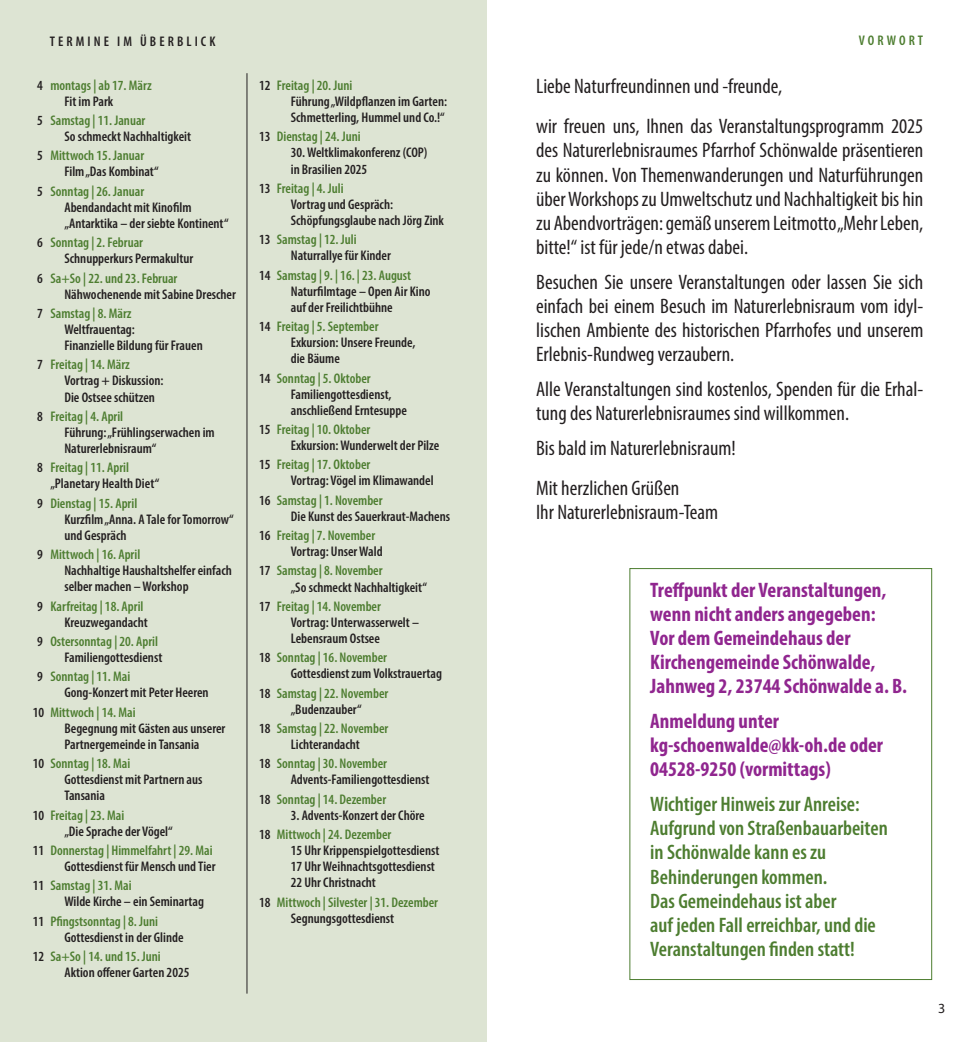
<style>
.page{position:relative;width:973px;height:1042px;background:#fff}
.page>*{position:absolute;margin:0;border:0;box-sizing:border-box;transform-origin:0 0}
.t1{font:condensed 21px/24.2px "Myriad Pro";color:#231f20}
.t2{font:700 condensed 21px/24.2px "Myriad Pro";color:#90268f}
.t3{font:600 condensed 21px/24.2px "Myriad Pro";color:#4d7d30}
.t4{font:600 condensed 14px/16.1px "Myriad Pro";color:#231f20}
.t5{font:600 condensed 14px/16.1px "Myriad Pro";color:#4d7d30}
.t6{font:600 condensed 14px "Myriad Pro";letter-spacing:.22em;color:#231f20}
.t7{font:600 condensed 14px "Myriad Pro";letter-spacing:.22em;color:#4d7d30}
.t8{font:14px "Myriad Pro";color:#231f20}
.s1{color:#231f20}
.s2{color:#4d7d30}
</style>
<div class="page">
<div style="left:0;top:0;width:486px;height:1042px;background:#dde4d3"></div>
<div style="left:629px;top:568px;width:302px;height:412px;border:1px solid #4d7d30"></div>
<hr style="left:246px;top:73px;width:1px;height:920px;background:#231f20">
<p class="t6" style="left:50px;top:32px;width:167px">TERMINE IM ÜBERBLICK</p>
<p class="t5" style="left:64px;top:77px;width:89px;text-indent:-27px"><span class="s1">4</span> montags | ab 17. März<br><span class="s1">Fit im Park</span></p>
<p class="t4" style="left:64px;top:112px;width:128px;text-indent:-27px">5 <span class="s2">Samstag | 11. Januar<br></span>So schmeckt Nachhaltigkeit</p>
<p class="t4" style="left:64px;top:147px;width:96px;text-indent:-27px">5 <span class="s2">Mittwoch 15. Januar<br></span>Film „Das Kombinat“</p>
<p class="t4" style="left:64px;top:183px;width:166px;text-indent:-27px">5 <span class="s2">Sonntag | 26. Januar<br></span>Abendandacht mit Kinofilm „Antarktika – der siebte Kontinent“</p>
<p class="t4" style="left:64px;top:234px;width:130px;text-indent:-27px">6 <span class="s2">Sonntag | 2. Februar<br></span>Schnupperkurs Permakultur</p>
<p class="t4" style="left:64px;top:270px;width:173px;text-indent:-27px">6 <span class="s2">Sa+So | 22. und 23. Februar<br></span>Nähwochenende mit Sabine Drescher</p>
<p class="t4" style="left:64px;top:305px;width:140px;text-indent:-27px">7 <span class="s2">Samstag | 8. März<br></span>Weltfrauentag:<br>Finanzielle Bildung für Frauen</p>
<p class="t4" style="left:64px;top:356px;width:101px;text-indent:-27px">7 <span class="s2">Freitag | 14. März<br></span>Vortrag + Diskussion:<br>Die Ostsee schützen</p>
<p class="t4" style="left:64px;top:408px;width:152px;text-indent:-27px">8 <span class="s2">Freitag | 4. April<br></span>Führung: „Frühlingserwachen im<br>Naturerlebnisraum“</p>
<p class="t4" style="left:50px;top:459px;width:110px;text-indent:-13px">8 <span class="s2">Freitag | 11. April </span>„Planetary Health Diet“</p>
<p class="t4" style="left:64px;top:495px;width:171px;text-indent:-27px">9 <span class="s2">Dienstag | 15. April<br></span>Kurzfilm „Anna. A Tale for Tomorrow“ und Gespräch</p>
<p class="t4" style="left:64px;top:546px;width:169px;text-indent:-27px">9 <span class="s2">Mittwoch | 16. April<br></span>Nachhaltige Haushaltshelfer einfach selber machen – Workshop</p>
<p class="t5" style="left:64px;top:597px;width:85px;text-indent:-27px"><span class="s1">9</span> Karfreitag | 18. April<br><span class="s1">Kreuzwegandacht</span></p>
<p class="t4" style="left:64px;top:633px;width:99px;text-indent:-27px">9 <span class="s2">Ostersonntag | 20. April<br></span>Familiengottesdienst</p>
<p class="t4" style="left:64px;top:668px;width:146px;text-indent:-27px">9 <span class="s2">Sonntag | 11. Mai<br></span>Gong-Konzert mit Peter Heeren</p>
<p class="t4" style="left:64px;top:704px;width:162px;text-indent:-32px">10 <span class="s2">Mittwoch | 14. Mai<br></span>Begegnung mit Gästen aus unserer<br>Partnergemeinde in Tansania</p>
<p class="t4" style="left:64px;top:755px;width:140px;text-indent:-32px">10 <span class="s2">Sonntag | 18. Mai<br></span>Gottesdienst mit Partnern aus<br>Tansania</p>
<p class="t4" style="left:64px;top:806px;width:110px;text-indent:-32px">10 <span class="s2">Freitag | 23. Mai<br></span>„Die Sprache der Vögel“</p>
<p class="t4" style="left:33px;top:842px;width:184px;text-align:right">11 <span class="s2">Donnerstag | Himmelfahrt | 29. Mai<br></span>Gottesdienst für Mensch und Tier</p>
<p class="t4" style="left:64px;top:877px;width:141px;text-indent:-32px">11 <span class="s2">Samstag | 31. Mai<br></span>Wilde Kirche – ein Seminartag</p>
<p class="t4" style="left:64px;top:912px;width:121px;text-indent:-32px">11 <span class="s2">Pfingstsonntag | 8. Juni<br></span>Gottesdienst in der Glinde</p>
<p class="t4" style="left:64px;top:948px;width:127px;text-indent:-32px">12 <span class="s2">Sa+So | 14. und 15. Juni<br></span>Aktion offener Garten 2025</p>
<p class="t4" style="left:291px;top:77px;width:158px;text-indent:-32px">12 <span class="s2">Freitag | 20. Juni<br></span>Führung „Wildpflanzen im Garten:<br>Schmetterling, Hummel und Co.!“</p>
<p class="t5" style="left:259px;top:128px;width:103px"><span class="s1">13</span> Dienstag | 24. Juni</p>
<p class="t4" style="left:291px;top:144px;width:138px">30. Weltklimakonferenz (COP) in Brasilien 2025</p>
<p class="t4" style="left:291px;top:180px;width:155px;text-indent:-32px">13 <span class="s2">Freitag | 4. Juli<br></span>Vortrag und Gespräch:<br>Schöpfungsglaube nach Jörg Zink</p>
<p class="t4" style="left:291px;top:231px;width:102px;text-indent:-32px">13 <span class="s2">Samstag | 12. Juli<br></span>Naturrallye für Kinder</p>
<p class="t4" style="left:291px;top:267px;width:141px;text-indent:-32px">14 <span class="s2">Samstag | 9. | 16. | 23. August<br></span>Naturfilmtage – Open Air Kino auf der Freilichtbühne</p>
<p class="t4" style="left:291px;top:318px;width:126px;text-indent:-32px">14 <span class="s2">Freitag | 5. September<br></span>Exkursion: Unsere Freunde, die Bäume</p>
<p class="t4" style="left:291px;top:370px;width:118px;text-indent:-32px">14 <span class="s2">Sonntag | 5. Oktober<br></span>Familiengottesdienst, anschließend Erntesuppe</p>
<p class="t4" style="left:291px;top:421px;width:150px;text-indent:-32px">15 <span class="s2">Freitag | 10. Oktober<br></span>Exkursion: Wunderwelt der Pilze</p>
<p class="t4" style="left:291px;top:456px;width:144px;text-indent:-32px">15 <span class="s2">Freitag | 17. Oktober<br></span>Vortrag: Vögel im Klimawandel</p>
<p class="t4" style="left:291px;top:492px;width:161px;text-indent:-32px">16 <span class="s2">Samstag | 1. November<br></span>Die Kunst des Sauerkraut-Machens</p>
<p class="t4" style="left:291px;top:527px;width:93px;text-indent:-32px">16 <span class="s2">Freitag | 7. November<br></span>Vortrag: Unser Wald</p>
<p class="t4" style="left:291px;top:562px;width:138px;text-indent:-32px">17 <span class="s2">Samstag | 8. November<br></span>„So schmeckt Nachhaltigkeit“</p>
<p class="t4" style="left:291px;top:598px;width:130px;text-indent:-32px">17 <span class="s2">Freitag | 14. November<br></span>Vortrag: Unterwasserwelt –<br>Lebensraum Ostsee</p>
<p class="t4" style="left:291px;top:649px;width:153px;text-indent:-32px">18 <span class="s2">Sonntag | 16. November<br></span>Gottesdienst zum Volkstrauertag</p>
<p class="t5" style="left:259px;top:685px;width:130px;text-align:center"><span class="s1">18</span> Samstag | 22. November <span class="s1">„Budenzauber“</span></p>
<p class="t5" style="left:259px;top:720px;width:130px;text-align:center"><span class="s1">18</span> Samstag | 22. November<br><span class="s1">Lichterandacht</span></p>
<p class="t4" style="left:291px;top:755px;width:140px;text-indent:-32px">18 <span class="s2">Sonntag | 30. November<br></span>Advents-Familiengottesdienst</p>
<p class="t5" style="left:259px;top:791px;width:128px"><span class="s1">18</span> Sonntag | 14. Dezember</p>
<p class="t4" style="left:259px;top:805px;width:167px;line-height:19.2px;text-indent:32px">3. Advents-Konzert der Chöre<br>18 <span class="s2">Mittwoch | 24. Dezember</span></p>
<p class="t4" style="left:291px;top:842px;width:150px">15 Uhr Krippenspielgottesdienst<br>17 Uhr Weihnachtsgottesdienst<br>22 Uhr Christnacht</p>
<p class="t5" style="left:291px;top:893px;width:149px;text-indent:-32px"><span class="s1">18</span> Mittwoch | Silvester | 31. Dezember<br><span class="s1">Segnungsgottesdienst</span></p>
<p class="t7" style="left:858px;top:32px;width:66px">VORWORT</p>
<h1 class="t1" style="left:536px;top:66px;width:388px;line-height:39.9px">Liebe Naturfreundinnen und -freunde,<br>wir freuen uns, Ihnen das Veranstaltungsprogramm 2025</h1>
<p class="t1" style="left:536px;top:138px;width:388px;text-align:justify">des Naturerlebnisraumes Pfarrhof Schönwalde präsentieren zu können. Von Themenwanderungen und Naturführungen über Workshops zu Umweltschutz und Nachhaltigkeit bis hin zu Abendvorträgen: gemäß unserem Leitmotto „Mehr Leben, bitte!“ ist für jede/n etwas dabei.</p>
<h1 class="t1" style="left:536px;top:269px;width:388px;text-align:justify">Besuchen Sie unsere Veranstaltungen oder lassen Sie sich einfach bei einem Besuch im Naturerlebnisraum vom idyl&shy;lischen Ambiente des historischen Pfarrhofes und unserem Erlebnis-Rundweg verzaubern.</h1>
<h1 class="t1" style="left:536px;top:376px;width:388px">Alle Veranstaltungen sind kostenlos, Spenden für die Erhal&shy;tung des Naturerlebnisraumes sind willkommen.</h1>
<h1 class="t1" style="left:536px;top:427px;width:201px;line-height:39.9px">Bis bald im Naturerlebnisraum!<br>Mit herzlichen Grüßen</h1>
<h1 class="t1" style="left:536px;top:499px;width:183px">Ihr Naturerlebnisraum-Team</h1>
<h1 class="t2" style="left:650px;top:577px;width:258px">Treffpunkt der Veranstaltungen, wenn nicht anders angegeben:<br>Vor dem Gemeindehaus der<br>Kirchengemeinde Schönwalde,<br>Jahnweg 2, 23744 Schönwalde a. B.</h1>
<h1 class="t2" style="left:650px;top:708px;width:234px">Anmeldung unter kg-schoenwalde@kk-oh.de oder<br>04528-9250 (vormittags)</h1>
<h1 class="t3" style="left:650px;top:791px;width:239px">Wichtiger Hinweis zur Anreise:<br>Aufgrund von Straßenbauarbeiten in Schönwalde kann es zu<br>Behinderungen kommen.<br>Das Gemeindehaus ist aber<br>auf jeden Fall erreichbar, und die<br>Veranstaltungen finden statt!</h1>
<p class="t8" style="left:938px;top:999px;width:9px">3</p>
</div>
